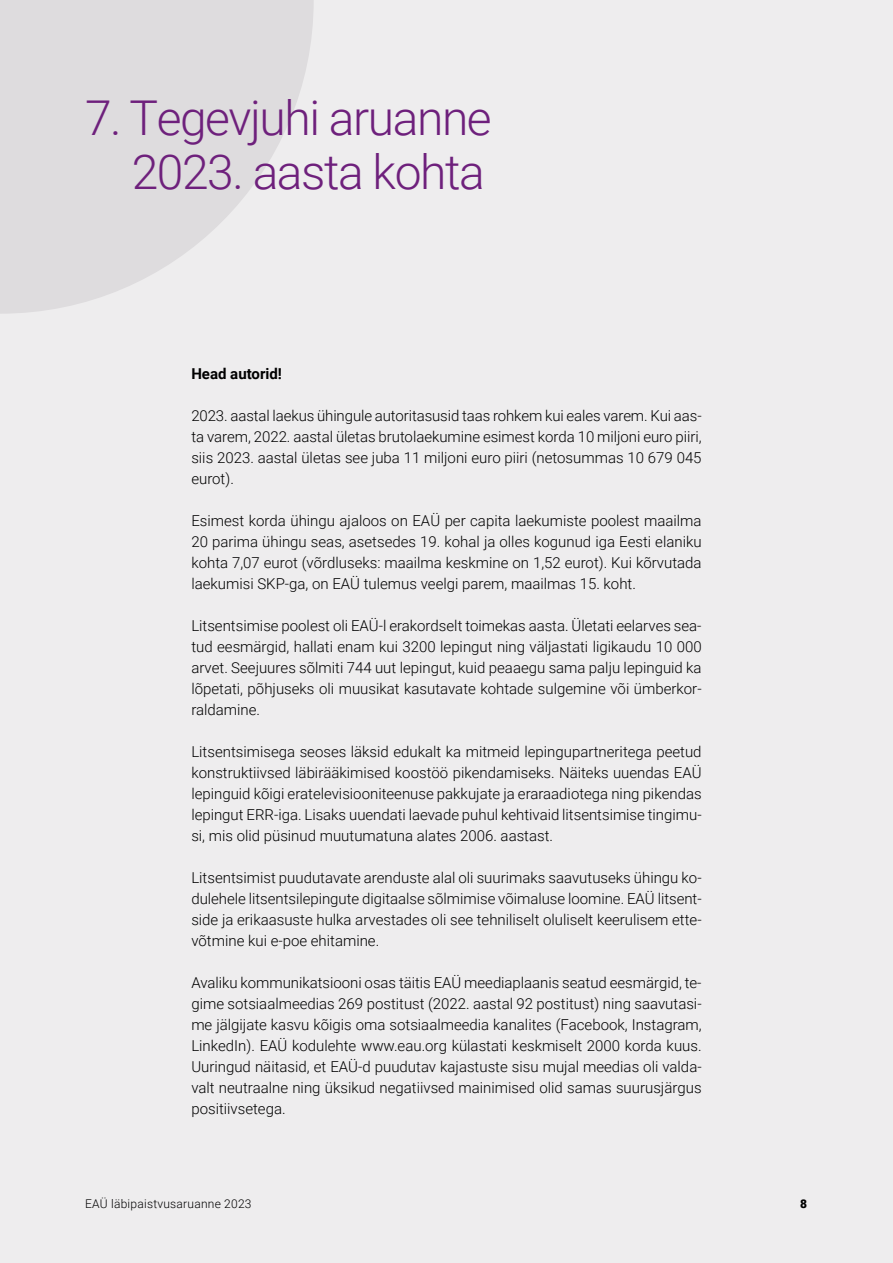
<style>
.page{position:relative;width:893px;height:1263px;background:#eeedee}
.page>*{position:absolute;margin:0;border:0;box-sizing:border-box;transform-origin:0 0}
.t1{font:300 48px/54px "Roboto";letter-spacing:-.03em;color:#6e207c;text-align:right}
.t2{font:300 15px/21px "Roboto";color:#000;text-align:justify}
.t3{font:700 15px "Roboto";color:#000}
.t4{font:300 12px "Roboto";letter-spacing:.02em;color:#000}
.t5{font:900 12px "Roboto";color:#000}
</style>
<div class="page">
<svg style="left:0;top:0;width:314px;height:314px;fill:#dedcde"></svg>
<h1 class="t1" style="left:85px;top:89px;width:408px">7. Tegevjuhi aruanne<br>2023. aasta kohta</h1>
<p class="t3" style="left:191px;top:363px;width:92px">Head autorid!</p>
<p class="t2" style="left:191px;top:405px;width:512px">2023. aastal laekus ühingule autoritasusid taas rohkem kui eales varem. Kui aas&shy;ta varem, 2022. aastal ületas brutolaekumine esimest korda 10 miljoni euro piiri, siis 2023. aastal ületas see juba 11 miljoni euro piiri (netosummas 10 679 045 eurot).</p>
<p class="t2" style="left:191px;top:510px;width:512px">Esimest korda ühingu ajaloos on EAÜ per capita laekumiste poolest maailma 20 parima ühingu seas, asetsedes 19. kohal ja olles kogunud iga Eesti elaniku kohta 7,07 eurot (võrdluseks: maailma keskmine on 1,52 eurot). Kui kõrvutada laekumisi SKP-ga, on EAÜ tulemus veelgi parem, maailmas 15. koht.</p>
<p class="t2" style="left:191px;top:615px;width:512px">Litsentsimise poolest oli EAÜ-l erakordselt toimekas aasta. Ületati eelarves sea&shy;tud eesmärgid, hallati enam kui 3200 lepingut ning väljastati ligikaudu 10 000 arvet. Seejuures sõlmiti 744 uut lepingut, kuid peaaegu sama palju lepinguid ka lõpetati, põhjuseks oli muusikat kasutavate kohtade sulgemine või ümberkor&shy;raldamine.</p>
<p class="t2" style="left:191px;top:741px;width:512px">Litsentsimisega seoses läksid edukalt ka mitmeid lepingupartneritega peetud konstruktiivsed läbirääkimised koostöö pikendamiseks. Näiteks uuendas EAÜ lepinguid kõigi eratelevisiooniteenuse pakkujate ja eraraadiotega ning pikendas lepingut ERR-iga. Lisaks uuendati laevade puhul kehtivaid litsentsimise tingimu&shy;si, mis olid püsinud muutumatuna alates 2006. aastast.</p>
<p class="t2" style="left:191px;top:867px;width:512px">Litsentsimist puudutavate arenduste alal oli suurimaks saavutuseks ühingu ko&shy;dulehele litsentsilepingute digitaalse sõlmimise võimaluse loomine. EAÜ litsent&shy;side ja erikaasuste hulka arvestades oli see tehniliselt oluliselt keerulisem ette&shy;võtmine kui e-poe ehitamine.</p>
<p class="t2" style="left:191px;top:972px;width:512px">Avaliku kommunikatsiooni osas täitis EAÜ meediaplaanis seatud eesmärgid, te&shy;gime sotsiaalmeedias 269 postitust (2022. aastal 92 postitust) ning saavutasi&shy;me jälgijate kasvu kõigis oma sotsiaalmeedia kanalites (Facebook, Instagram, LinkedIn). EAÜ kodulehte www.eau.org külastati keskmiselt 2000 korda kuus.<br>Uuringud näitasid, et EAÜ-d puudutav kajastuste sisu mujal meedias oli valda&shy;valt neutraalne ning üksikud negatiivsed mainimised olid samas suurusjärgus positiivsetega.</p>
<p class="t4" style="left:85px;top:1195px;width:168px">EAÜ läbipaistvusaruanne 2023</p>
<p class="t5" style="left:800px;top:1195px;width:8px">8</p>
</div>
